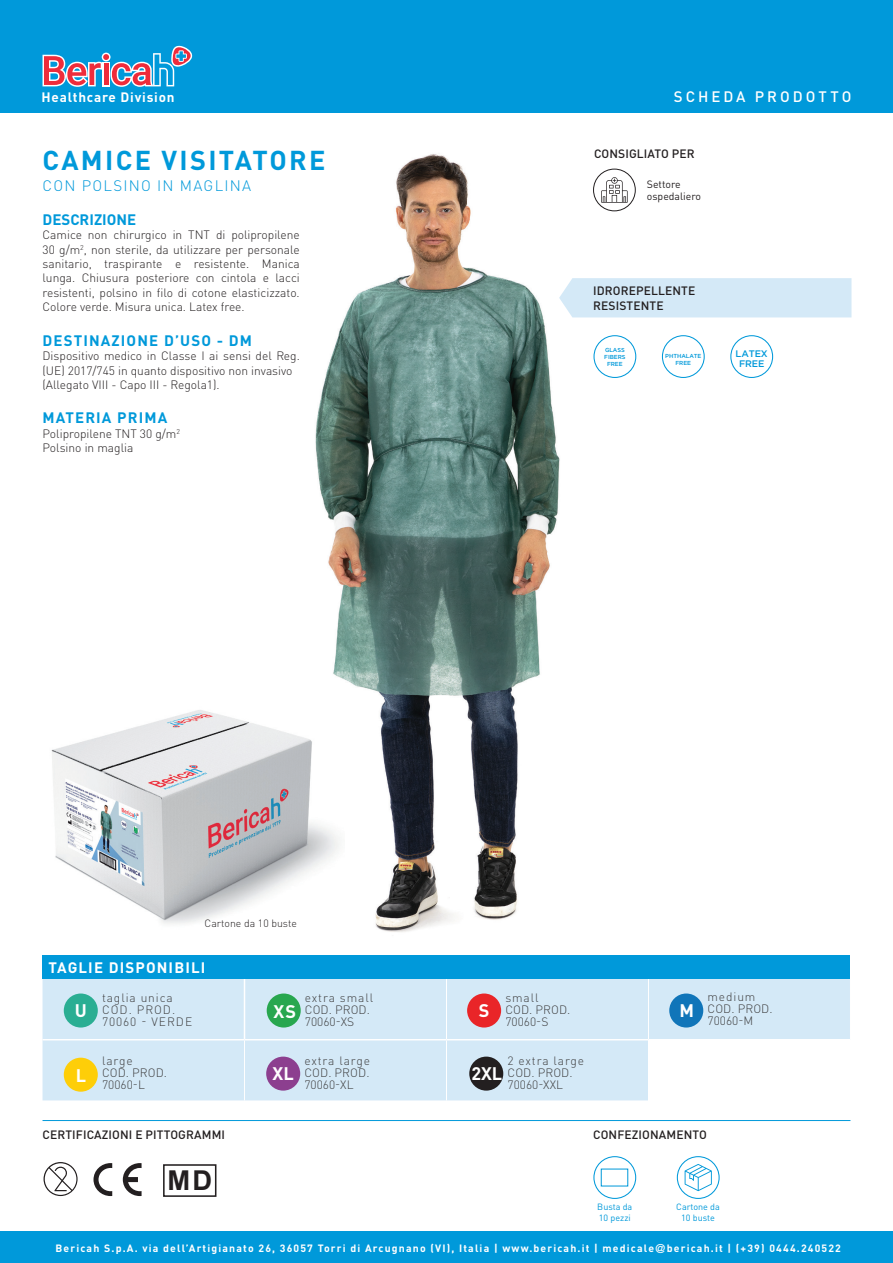
<style>
.page{position:relative;width:893px;height:1263px;background:#fff}
.page>*{position:absolute;margin:0;border:0;box-sizing:border-box;transform-origin:0 0}
.t1{font:700 27.3px "Arial";color:#231f20}
.t2{font:700 27px "DIN Pro";letter-spacing:.085em;color:#0099da}
.t3{font:700 18px "DIN Pro";color:#fff}
.t4{font:700 15px "DIN Pro";letter-spacing:.075em;color:#0099da}
.t5{font:300 15px "DIN Pro";letter-spacing:.085em;color:#0099da}
.t6{font:700 15px "DIN Pro";letter-spacing:.075em;color:#fff}
.t7{font:500 15px "DIN Pro";letter-spacing:.2em;color:#fff}
.t8{font:700 15px "DIN Pro";color:#0099da}
.t9{font:700 13.5px "DIN Pro";letter-spacing:.055em;color:#fff}
.t10{font:300 12px/14.4px "DIN Pro";color:#231f20}
.t11{font:300 12px/12px "DIN Pro";letter-spacing:.01em;color:#3e3e3f}
.t12{font:500 12px/14.4px "DIN Pro";letter-spacing:.01em;color:#231f20}
.t13{font:300 12px/12px "DIN Pro";letter-spacing:.075em;color:#3e3e3f}
.t14{font:300 12px/12px "DIN Pro";letter-spacing:.045em;color:#3e3e3f;text-align:justify}
.t15{font:700 10.5px "DIN Pro";letter-spacing:.11em;color:#fff}
.t16{font:10.5px/12.6px "DIN Pro";color:#231f20}
.t17{font:300 10.5px "DIN Pro";color:#231f20}
.t18{font:500 9.45px/10.5px "Gotham";letter-spacing:-.01em;color:#0099da;text-align:center}
.t19{font:9px/10.5px "DIN Pro";color:#0099da}
.t20{font:500 5.7px/6.9px "Gotham";letter-spacing:-.01em;color:#0099da;text-align:center}
.s1{font-family:"DIN Condensed";font-size:12.6px}
</style>
<div class="page">
<img style="left:315px;top:154px;width:299px;height:778px">
<div style="left:559px;top:278px;width:292px;height:39px;background:#d4e9f7"></div>
<div style="left:0;top:0;width:893px;height:112px;background:#0099da"></div>
<hr style="left:43px;top:1120px;width:807px;height:1px;background:#0099da">
<svg style="left:43px;top:45px;width:149px;height:42px"></svg>
<img style="left:42px;top:682px;width:302px;height:286px">
<svg style="left:677px;top:1157px;width:42px;height:41px"></svg>
<svg style="left:685px;top:1164px;width:27px;height:27px"></svg>
<div style="left:677px;top:1156px;width:43px;height:43px;border:1px solid #0099da;border-radius:50%"></div>
<div style="left:0;top:1231px;width:893px;height:32px;background:#0099da"></div>
<svg style="left:601px;top:177px;width:27px;height:26px"></svg>
<div style="left:593px;top:169px;width:43px;height:42px;border:1px solid #231f20;border-radius:50%"></div>
<svg style="left:44px;top:1162px;width:34px;height:34px"></svg>
<svg style="left:94px;top:1163px;width:18px;height:33px"></svg>
<svg style="left:123px;top:1163px;width:19px;height:33px"></svg>
<div style="left:594px;top:336px;width:42px;height:41px;background:#fff;border-radius:50%"></div>
<div style="left:593px;top:335px;width:43px;height:43px;border:1px solid #0099da;border-radius:50%"></div>
<div style="left:662px;top:335px;width:43px;height:43px;border:1px solid #0099da;border-radius:50%"></div>
<div style="left:730px;top:335px;width:43px;height:43px;border:1px solid #0099da;border-radius:50%"></div>
<div style="left:43px;top:955px;width:807px;height:24px;background:#0099da"></div>
<div style="left:43px;top:979px;width:807px;height:121px;background:#d4e9f7"></div>
<div style="left:648px;top:1040px;width:202px;height:60px;background:#fff"></div>
<hr style="left:446px;top:979px;width:1px;height:60px;background:#fff">
<hr style="left:648px;top:979px;width:1px;height:60px;background:#fff">
<hr style="left:244px;top:979px;width:1px;height:60px;background:#fff">
<hr style="left:244px;top:1040px;width:1px;height:60px;background:#fff">
<hr style="left:446px;top:1040px;width:1px;height:60px;background:#fff">
<hr style="left:43px;top:1039px;width:201px;height:1px;background:#fff">
<hr style="left:244px;top:1039px;width:202px;height:1px;background:#fff">
<hr style="left:446px;top:1039px;width:202px;height:1px;background:#fff">
<hr style="left:648px;top:1039px;width:202px;height:1px;background:#fff">
<div style="left:64px;top:993px;width:34px;height:34px;background:#2aae93;border-radius:50%"></div>
<div style="left:267px;top:993px;width:34px;height:34px;background:#28a74f;border-radius:50%"></div>
<div style="left:266px;top:1056px;width:34px;height:34px;background:#8c3f8f;border-radius:50%"></div>
<div style="left:469px;top:1056px;width:34px;height:34px;background:#231f20;border-radius:50%"></div>
<div style="left:467px;top:993px;width:34px;height:34px;background:#e92528;border-radius:50%"></div>
<div style="left:669px;top:993px;width:34px;height:34px;background:#1075b9;border-radius:50%"></div>
<div style="left:64px;top:1058px;width:34px;height:34px;background:#fece08;border-radius:50%"></div>
<div style="left:163px;top:1164px;width:53px;height:33px;border:2px solid #231f20"></div>
<div style="left:593px;top:1156px;width:43px;height:43px;border:1px solid #0099da;border-radius:50%"></div>
<p class="t9" style="left:42px;top:86px;width:134px">Healthcare Division</p>
<h2 class="t2" style="left:43px;top:138px;width:284px">CAMICE VISITATORE</h2>
<p class="t5" style="left:43px;top:174px;width:210px">CON POLSINO IN MAGLINA</p>
<p class="t8" style="left:43px;top:207px;width:95px">DESCRIZIONE</p>
<p class="t10" style="left:43px;top:227px;width:259px;text-align:justify">Camice non chirurgico in TNT di polipropilene 30 g/m<sup>2</sup>, non sterile, da utilizzare per personale sanitario, traspirante e resistente. Manica lunga. Chiusura posteriore con cintola e lacci resistenti, polsino in filo di cotone elasticizzato.<br>Colore verde. Misura unica. Latex free.</p>
<p class="t4" style="left:43px;top:328px;width:211px">DESTINAZIONE D’USO - DM</p>
<p class="t10" style="left:43px;top:348px;width:259px">Dispositivo medico in Classe I ai sensi del Reg. (UE) 2017/745 in quanto dispositivo non invasivo (Allegato VIII - Capo III - Regola1).</p>
<p class="t4" style="left:43px;top:405px;width:126px">MATERIA PRIMA</p>
<p class="t10" style="left:43px;top:425px;width:139px">Polipropilene TNT 30 g/m<sup>2<br></sup>Polsino in maglia</p>
<p class="t7" style="left:674px;top:84px;width:179px">SCHEDA PRODOTTO</p>
<p class="t12" style="left:594px;top:145px;width:102px">CONSIGLIATO PER</p>
<p class="t16" style="left:647px;top:176px;width:56px">Settore ospedaliero</p>
<p class="t12" style="left:593px;top:282px;width:104px">IDROREPELLENTE<br>RESISTENTE</p>
<p class="t20" style="left:604px;top:346px;width:23px">GLASS<br>FIBERS<br>FREE</p>
<p class="t20" style="left:665px;top:352px;width:38px">PHTHALATE<br>FREE</p>
<p class="t18" style="left:736px;top:348px;width:34px">LATEX<br>FREE</p>
<p class="t17" style="left:205px;top:915px;width:94px">Cartone da 10 buste</p>
<p class="t6" style="left:49px;top:955px;width:158px">TAGLIE DISPONIBILI</p>
<p class="t13" style="left:102px;top:990px;width:92px">taglia unica<br>COD. PROD.<br>70060 - VERDE</p>
<p class="t11" style="left:305px;top:990px;width:70px">extra small<br>COD. PROD.<br>70060-XS</p>
<p class="t14" style="left:304px;top:1053px;width:67px">extra large COD. PROD.<br>70060-XL</p>
<p class="t11" style="left:507px;top:1053px;width:78px">2 extra large<br>COD. PROD.<br>70060-XXL</p>
<p class="t11" style="left:505px;top:990px;width:67px">small<br>COD. PROD.<br>70060-S</p>
<h3 class="t3" style="left:479px;top:996px;width:12px">S</h3>
<h3 class="t3" style="left:75px;top:996px;width:14px">U</h3>
<h3 class="t3" style="left:273px;top:996px;width:24px">XS</h3>
<p class="t11" style="left:102px;top:1053px;width:67px">large<br>COD. PROD.<br>70060-L</p>
<h3 class="t3" style="left:273px;top:1059px;width:23px">XL</h3>
<h3 class="t3" style="left:471px;top:1059px;width:32px">2XL</h3>
<h3 class="t3" style="left:76px;top:1060px;width:12px">L</h3>
<h3 class="t3" style="left:680px;top:996px;width:16px">M</h3>
<p class="t11" style="left:707px;top:989px;width:67px">medium<br>COD. PROD.<br>70060-M</p>
<p class="t12" style="left:43px;top:1126px;width:184px">CERTIFICAZIONI E PITTOGRAMMI</p>
<p class="t12" style="left:593px;top:1126px;width:115px">CONFEZIONAMENTO</p>
<h1 class="t1" style="left:168px;top:1162px;width:46px">MD</h1>
<p class="t19" style="left:597px;top:1201px;width:37px">Busta da<br>10 pezzi</p>
<p class="t19" style="left:676px;top:1201px;width:45px;text-align:center">Cartone da<br>10 buste</p>
<p class="t15" style="left:56px;top:1239px;width:787px">Bericah S.p.A. via dell’Artigianato 26, 36057 Torri di Arcugnano (VI), Italia | www.bericah.it | medicale<span class="s1">@</span>bericah.it | (+39) 0444.240522</p>
</div>
